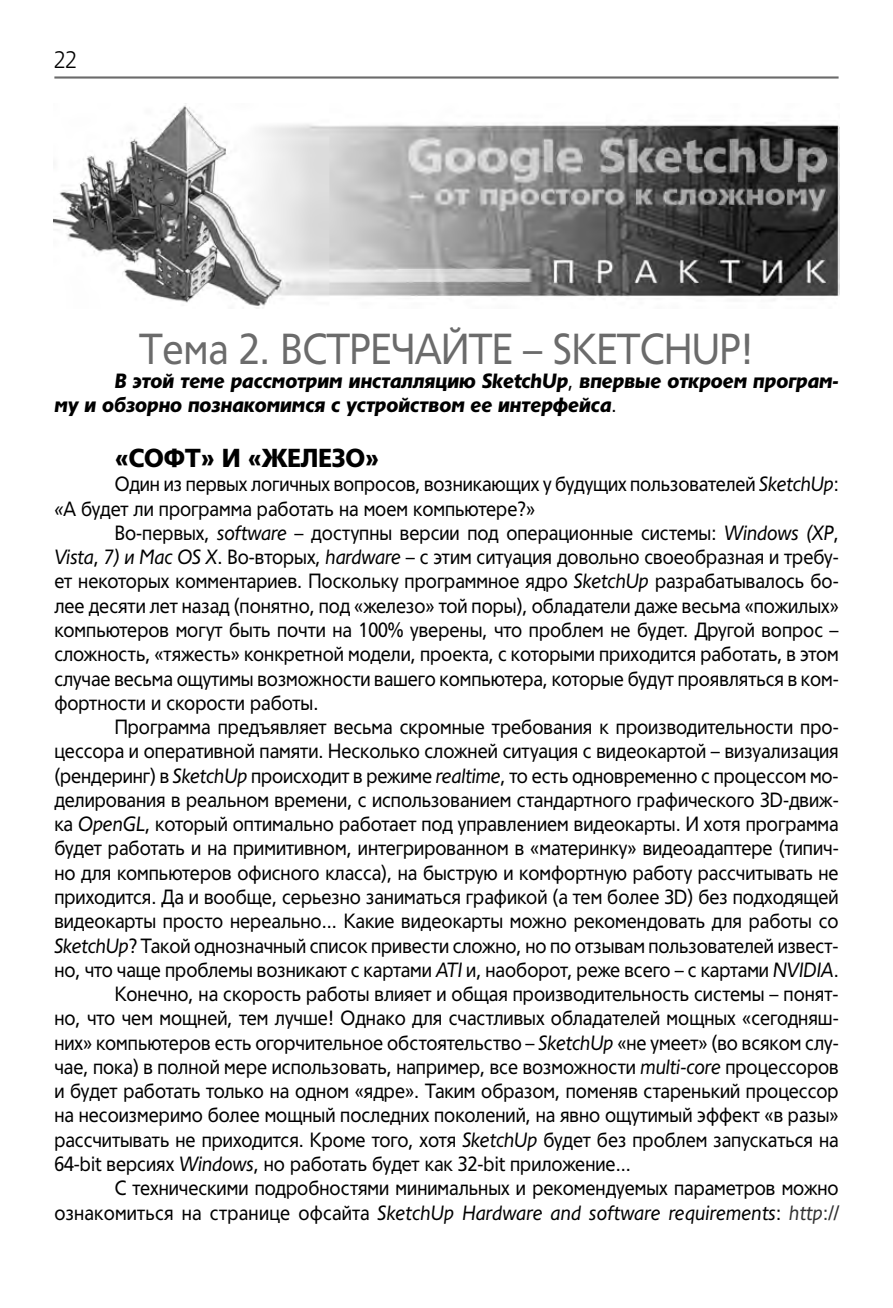
<style>
.page{position:relative;width:893px;height:1308px;background:#fff}
.page>*{position:absolute;margin:0;border:0;box-sizing:border-box;transform-origin:0 0}
.t1{font:42.52px "Tornado Cyr";color:#6b6b6b;scale:.9 1}
.t2{font:900 25.65px "Tornado Cyr";color:#000;scale:.9 1}
.t3{font:300 23.4px "Tornado Cyr";color:#000;scale:.9 1}
.t4{font:20.25px/24.3px "Tornado Cyr";color:#000;scale:.9 1}
.t5{font:italic 900 20.25px/24.3px "Tornado Cyr";color:#000;scale:.9 1}
.t6{font:italic 20.25px "Tornado Cyr";letter-spacing:.015em;color:#000;scale:.9 1}
.s1{font-weight:400;font-style:normal}
.s2{font-style:italic}
.s3{font-style:normal}
.s4{color:#313131}
.s5{font-style:normal;color:#313131}
</style>
<div class="page">
<hr style="left:54px;top:76px;width:785px;height:3px;background:#6b6b6b">
<img style="left:53px;top:105px;width:787px;height:203px">
<p class="t3" style="left:54px;top:52px;width:27px">22</p>
<h1 class="t1" style="left:140px;top:333px;width:683px">Тема 2. ВСТРЕЧАЙТЕ – SKETCHUP!</h1>
<p class="t5" style="left:54px;top:371px;width:873px;text-indent:60px">В этой теме рассмотрим инсталляцию SketchUp<span class="s1">,</span> впервые откроем програм&shy;му и обзорно познакомимся с устройством ее интерфейса<span class="s1">.</span></p>
<p class="t2" style="left:115px;top:449px;width:295px">«СОФТ» И «ЖЕЛЕЗО»</p>
<p class="t4" style="left:54px;top:474px;width:873px;text-indent:60px">Один из первых логичных вопросов, возникающих у будущих пользователей <span class="s2">SketchUp</span>: <span class="s2">«</span>А будет ли программа работать на моем компьютере?»</p>
<p class="t4" style="left:54px;top:523px;width:873px;text-align:justify;text-indent:60px">Во-первых, <span class="s2">software</span> – доступны версии под операционные системы: <span class="s2">Windows (XP</span>, <span class="s2">Vista</span>, <span class="s2">7) и Mac OS X</span>. Во-вторых, <span class="s2">hardware</span> – с этим ситуация довольно своеобразная и требу&shy;ет некоторых комментариев. Поскольку программное ядро <span class="s2">SketchUp</span> разрабатывалось бо&shy;лее десяти лет назад (понятно, под «железо» той поры), обладатели даже весьма «пожилых» компьютеров могут быть почти на 100% уверены, что проблем не будет. Другой вопрос – сложность, «тяжесть» конкретной модели, проекта, с которыми приходится работать, в этом случае весьма ощутимы возможности вашего компьютера, которые будут проявляться в ком&shy;фортности и скорости работы.</p>
<p class="t4" style="left:115px;top:717px;width:806px">Программа предъявляет весьма скромные требования к производительности про-</p>
<p class="t4" style="left:54px;top:741px;width:873px">цессора и оперативной памяти. Несколько сложней ситуация с видеокартой – визуализация</p>
<p class="t4" style="left:54px;top:765px;width:873px">(рендеринг) в <span class="s2">SketchUp</span> происходит в режиме <span class="s2">realtime</span>, то есть одновременно с процессом мо-</p>
<p class="t4" style="left:54px;top:790px;width:873px">делирования в реальном времени, с использованием стандартного графического 3D-движ-</p>
<p class="t4" style="left:54px;top:814px;width:873px">ка <span class="s2">OpenGL</span>, который оптимально работает под управлением видеокарты. И хотя программа</p>
<p class="t4" style="left:54px;top:838px;width:873px">будет работать и на примитивном, интегрированном в «материнку» видеоадаптере (типич-</p>
<p class="t4" style="left:54px;top:862px;width:873px">но для компьютеров офисного класса), на быструю и комфортную работу рассчитывать не</p>
<p class="t4" style="left:54px;top:887px;width:873px">приходится. Да и вообще, серьезно заниматься графикой (а тем более 3D) без подходящей</p>
<p class="t4" style="left:54px;top:911px;width:873px">видеокарты просто нереально... Какие видеокарты можно рекомендовать для работы со</p>
<p class="t4" style="left:54px;top:935px;width:873px"><span class="s2">SketchUp</span>? Такой однозначный список привести сложно, но по отзывам пользователей извест-</p>
<p class="t4" style="left:54px;top:960px;width:873px">но, что чаще проблемы возникают с картами <span class="s2">ATI</span> и, наоборот, реже всего – с картами <span class="s2">NVIDIA</span>.</p>
<p class="t4" style="left:115px;top:984px;width:806px">Конечно, на скорость работы влияет и общая производительность системы – понят-</p>
<p class="t4" style="left:54px;top:1008px;width:873px">но, что чем мощней, тем лучше! Однако для счастливых обладателей мощных «сегодняш-</p>
<p class="t4" style="left:54px;top:1032px;width:873px">них» компьютеров есть огорчительное обстоятельство – <span class="s2">SketchUp</span> «не умеет» (во всяком слу-</p>
<p class="t4" style="left:54px;top:1057px;width:873px">чае, пока) в полной мере использовать, например, все возможности <span class="s2">multi-core</span> процессоров</p>
<p class="t4" style="left:54px;top:1081px;width:873px">и будет работать только на одном «ядре». Таким образом, поменяв старенький процессор</p>
<p class="t4" style="left:54px;top:1105px;width:873px">на несоизмеримо более мощный последних поколений, на явно ощутимый эффект «в разы»</p>
<p class="t4" style="left:54px;top:1129px;width:873px">рассчитывать не приходится. Кроме того, хотя <span class="s2">SketchUp</span> будет без проблем запускаться на</p>
<p class="t4" style="left:54px;top:1154px;width:642px">64-bit версиях <span class="s2">Windows</span>, но работать будет как 32-bit приложение...</p>
<p class="t4" style="left:115px;top:1178px;width:806px">С техническими подробностями минимальных и рекомендуемых параметров можно</p>
<p class="t6" style="left:54px;top:1205px;width:873px"><span class="s3">ознакомиться на странице офсайта</span> SketchUp Hardware and software requirements<span class="s3">:</span> <span class="s4">http</span><span class="s5">:</span><span class="s4">//</span></p>
</div>
